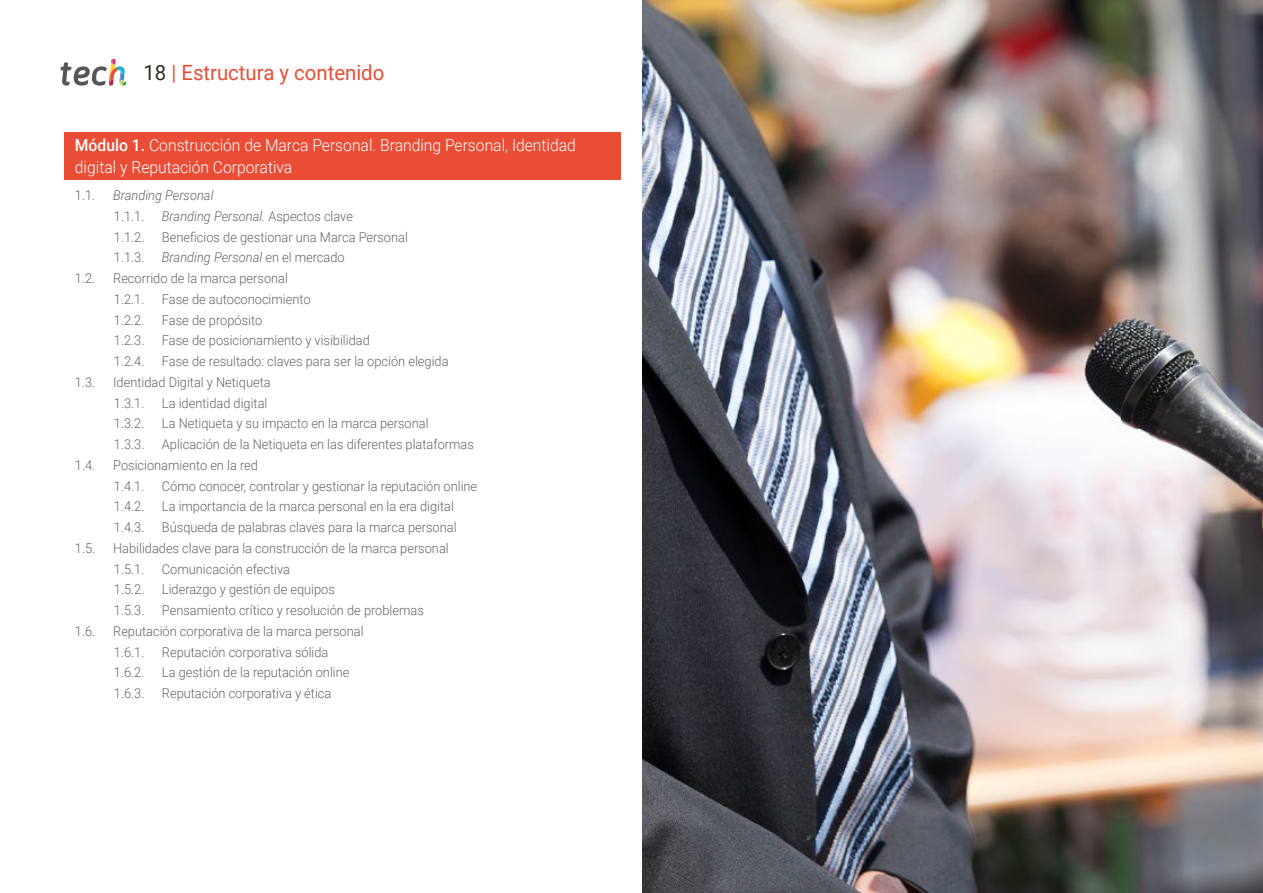
<style>
.page{position:relative;width:1263px;height:893px;background:#fff}
.page>*{position:absolute;margin:0;border:0;box-sizing:border-box;transform-origin:0 0}
.t1{font:21px "Roboto";color:#e94d35}
.t2{font:300 16.5px/22.5px "Roboto";color:#fff;scale:.95 1}
.t3{font:300 13.5px/20.7px "Roboto";color:#61646a;scale:.95 1}
.t4{font:italic 300 13.5px "Roboto";color:#61646a;scale:.95 1}
.s1{color:#312e20}
.s2{font-weight:500}
.s3{font-style:normal}
</style>
<div class="page">
<svg style="left:61px;top:59px;width:65px;height:27px"></svg>
<div style="left:64px;top:132px;width:557px;height:47px;background:#e94d35"></div>
<img style="left:642px;top:0;width:621px;height:893px">
<h1 class="t1" style="left:144px;top:57px;width:242px"><span class="s1">18</span> | Estructura y contenido</h1>
<p class="t2" style="left:75px;top:133px;width:529px"><span class="s2">Módulo 1.</span> Construcción de Marca Personal. Branding Personal, Identidad digital y Reputación Corporativa</p>
<p class="t3" style="left:75px;top:184px;width:23px">1.1.</p>
<p class="t4" style="left:113px;top:186px;width:107px">Branding Personal</p>
<p class="t3" style="left:114px;top:205px;width:34px">1.1.1.</p>
<p class="t4" style="left:162px;top:207px;width:203px">Branding Personal. <span class="s3">Aspectos clave</span></p>
<p class="t3" style="left:114px;top:226px;width:34px">1.1.2.</p>
<p class="t3" style="left:162px;top:226px;width:260px">Beneficios de gestionar una Marca Personal</p>
<p class="t3" style="left:114px;top:247px;width:34px">1.1.3.</p>
<p class="t4" style="left:162px;top:248px;width:194px">Branding Personal <span class="s3">en el mercado</span></p>
<p class="t3" style="left:75px;top:267px;width:23px">1.2.</p>
<p class="t3" style="left:113px;top:267px;width:185px">Recorrido de la marca personal<br>1.2.1.</p>
<p class="t3" style="left:162px;top:288px;width:158px">Fase de autoconocimiento</p>
<p class="t3" style="left:114px;top:309px;width:34px">1.2.2.</p>
<p class="t3" style="left:162px;top:309px;width:107px">Fase de propósito</p>
<p class="t3" style="left:114px;top:330px;width:34px">1.2.3.</p>
<p class="t3" style="left:162px;top:330px;width:220px">Fase de posicionamiento y visibilidad</p>
<p class="t3" style="left:114px;top:350px;width:34px">1.2.4.</p>
<p class="t3" style="left:162px;top:350px;width:303px">Fase de resultado: claves para ser la opción elegida</p>
<p class="t3" style="left:75px;top:371px;width:23px">1.3.</p>
<p class="t3" style="left:113px;top:371px;width:167px">Identidad Digital y Netiqueta<br>1.3.1.</p>
<p class="t3" style="left:162px;top:392px;width:113px">La identidad digital</p>
<p class="t3" style="left:114px;top:413px;width:34px">1.3.2.</p>
<p class="t3" style="left:162px;top:413px;width:282px">La Netiqueta y su impacto en la marca personal</p>
<p class="t3" style="left:114px;top:433px;width:34px">1.3.3.</p>
<p class="t3" style="left:162px;top:433px;width:330px">Aplicación de la Netiqueta en las diferentes plataformas</p>
<p class="t3" style="left:75px;top:454px;width:23px">1.4.</p>
<p class="t3" style="left:113px;top:454px;width:154px">Posicionamiento en la red<br>1.4.1.</p>
<p class="t3" style="left:162px;top:475px;width:333px">Cómo conocer, controlar y gestionar la reputación online</p>
<p class="t3" style="left:114px;top:496px;width:34px">1.4.2.</p>
<p class="t3" style="left:162px;top:496px;width:309px">La importancia de la marca personal en la era digital</p>
<p class="t3" style="left:114px;top:516px;width:34px">1.4.3.</p>
<p class="t3" style="left:162px;top:516px;width:312px">Búsqueda de palabras claves para la marca personal</p>
<p class="t3" style="left:75px;top:537px;width:23px">1.5.</p>
<p class="t3" style="left:113px;top:537px;width:355px">Habilidades clave para la construcción de la marca personal<br>1.5.1.</p>
<p class="t3" style="left:162px;top:558px;width:136px">Comunicación efectiva</p>
<p class="t3" style="left:114px;top:579px;width:34px">1.5.2.</p>
<p class="t3" style="left:162px;top:579px;width:184px">Liderazgo y gestión de equipos</p>
<p class="t3" style="left:114px;top:599px;width:34px">1.5.3.</p>
<p class="t3" style="left:162px;top:599px;width:277px">Pensamiento crítico y resolución de problemas</p>
<p class="t3" style="left:75px;top:620px;width:23px">1.6.</p>
<p class="t3" style="left:113px;top:620px;width:265px">Reputación corporativa de la marca personal<br>1.6.1.</p>
<p class="t3" style="left:162px;top:641px;width:177px">Reputación corporativa sólida</p>
<p class="t3" style="left:114px;top:662px;width:34px">1.6.2.</p>
<p class="t3" style="left:162px;top:662px;width:199px">La gestión de la reputación online</p>
<p class="t3" style="left:114px;top:682px;width:34px">1.6.3.</p>
<p class="t3" style="left:162px;top:682px;width:180px">Reputación corporativa y ética</p>
</div>
